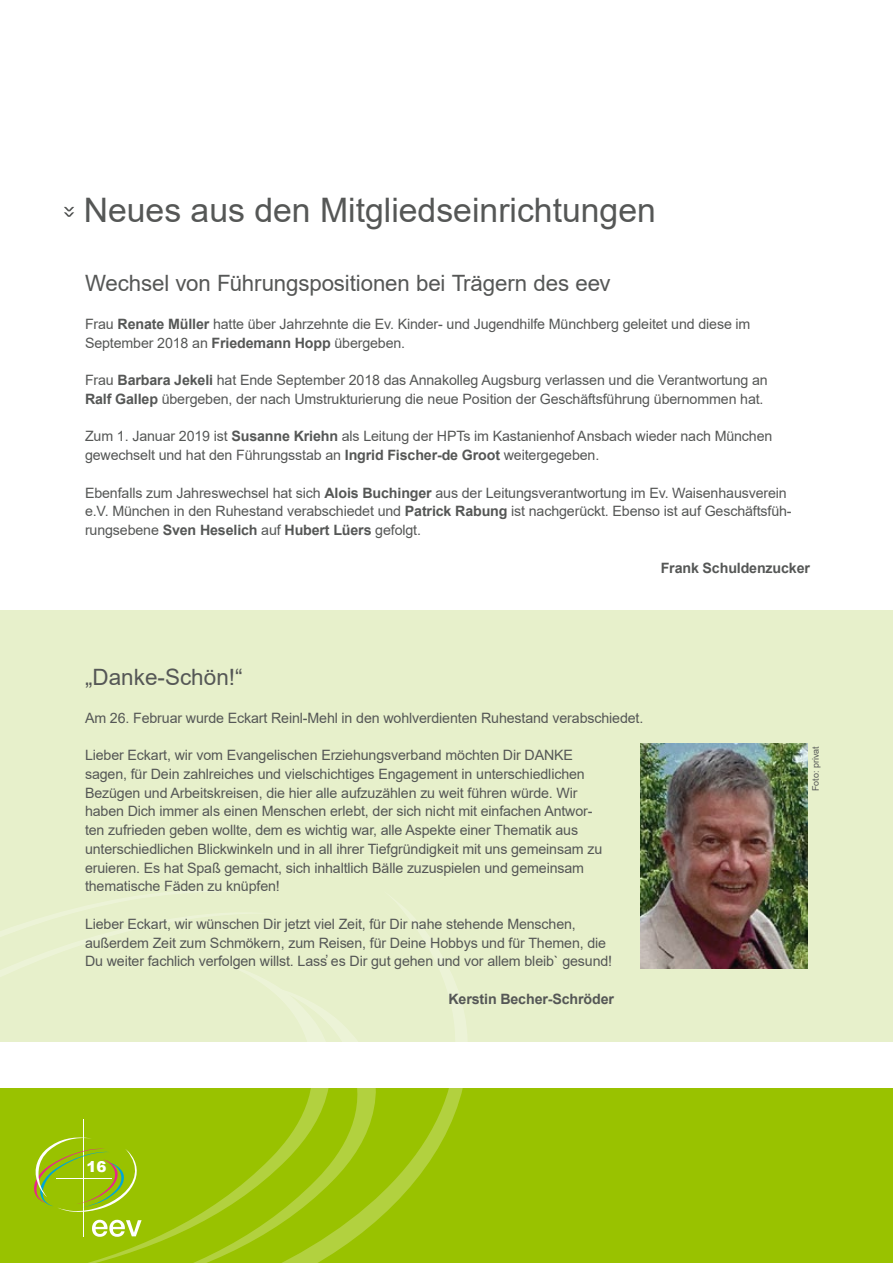
<style>
.page{position:relative;width:893px;height:1263px;background:#fff}
.page>*{position:absolute;margin:0;border:0;box-sizing:border-box;transform-origin:0 0}
.t1{font:33.75px "Arial";color:#555756}
.t2{font:22.5px "Arial";letter-spacing:-.005em;color:#555756}
.t3{font:900 15px "Arial";color:#fff}
.t4{font:14.25px/18.8px "Arial";letter-spacing:-.01em;color:#555756}
.t5{font:700 14.25px "Arial";letter-spacing:-.01em;color:#555756}
.t6{font:9px "Arial";color:#555756}
.s1{font-weight:700}
</style>
<div class="page">
<div style="left:0;top:610px;width:893px;height:431px;background:#e7f0cb"></div>
<div style="left:0;top:1089px;width:893px;height:174px;background:#99c200"></div>
<svg style="left:0;top:890px;width:493px;height:373px"></svg>
<hr style="left:83px;top:1119px;width:1px;height:118px;background:#fff">
<svg style="left:31px;top:1136px;width:123px;height:77px"></svg>
<svg style="left:92px;top:1220px;width:50px;height:17px"></svg>
<svg style="left:64px;top:207px;width:10px;height:10px"></svg>
<img style="left:641px;top:743px;width:167px;height:225px">
<h1 class="t1" style="left:84px;top:187px;width:574px">Neues aus den Mitgliedseinrichtungen</h1>
<h2 class="t2" style="left:85px;top:268px;width:527px">Wechsel von Führungspositionen bei Trägern des eev</h2>
<p class="t4" style="left:85px;top:314px;width:667px">Frau <span class="s1">Renate Müller</span> hatte über Jahrzehnte die Ev. Kinder- und Jugendhilfe Münchberg geleitet und diese im<br>September 2018 an <span class="s1">Friedemann Hopp</span> übergeben.</p>
<p class="t4" style="left:85px;top:371px;width:684px">Frau <span class="s1">Barbara Jekeli</span> hat Ende September 2018 das Annakolleg Augsburg verlassen und die Verantwortung an<br><span class="s1">Ralf Gallep</span> übergeben, der nach Umstrukturierung die neue Position der Geschäftsführung übernommen hat.</p>
<p class="t4" style="left:85px;top:427px;width:689px">Zum 1. Januar 2019 ist <span class="s1">Susanne Kriehn</span> als Leitung der HPTs im Kastanienhof Ansbach wieder nach München gewechselt und hat den Führungsstab an <span class="s1">Ingrid Fischer-de Groot</span> weitergegeben.</p>
<p class="t4" style="left:85px;top:483px;width:708px">Ebenfalls zum Jahreswechsel hat sich <span class="s1">Alois Buchinger</span> aus der Leitungsverantwortung im Ev. Waisenhausverein e.V. München in den Ruhestand verabschiedet und <span class="s1">Patrick Rabung</span> ist nachgerückt. Ebenso ist auf Geschäftsfüh&shy;rungsebene <span class="s1">Sven Heselich</span> auf <span class="s1">Hubert Lüers</span> gefolgt.</p>
<p class="t5" style="left:661px;top:558px;width:151px">Frank Schuldenzucker</p>
<h2 class="t2" style="left:85px;top:662px;width:159px">„Danke-Schön!“</h2>
<p class="t4" style="left:85px;top:708px;width:560px">Am 26. Februar wurde Eckart Reinl-Mehl in den wohlverdienten Ruhestand verabschiedet.</p>
<p class="t4" style="left:85px;top:746px;width:519px">Lieber Eckart, wir vom Evangelischen Erziehungsverband möchten Dir DANKE sagen, für Dein zahlreiches und vielschichtiges Engagement in unterschiedlichen Bezügen und Arbeitskreisen, die hier alle aufzuzählen zu weit führen würde. Wir haben Dich immer als einen Menschen erlebt, der sich nicht mit einfachen Antwor&shy;ten zufrieden geben wollte, dem es wichtig war, alle Aspekte einer Thematik aus unterschiedlichen Blickwinkeln und in all ihrer Tiefgründigkeit mit uns gemeinsam zu eruieren. Es hat Spaß gemacht, sich inhaltlich Bälle zuzuspielen und gemeinsam thematische Fäden zu knüpfen!</p>
<p class="t4" style="left:85px;top:914px;width:529px">Lieber Eckart, wir wünschen Dir jetzt viel Zeit, für Dir nahe stehende Menschen, außerdem Zeit zum Schmökern, zum Reisen, für Deine Hobbys und für Themen, die<br>Du weiter fachlich verfolgen willst. Lass̕ es Dir gut gehen und vor allem bleib` gesund!</p>
<p class="t5" style="left:448px;top:989px;width:167px">Kerstin Becher-Schröder</p>
<p class="t3" style="left:86px;top:1155px;width:22px">16</p>
<p class="t6" style="left:809px;top:791px;width:47px;rotate:-90deg">Foto: privat</p>
</div>
